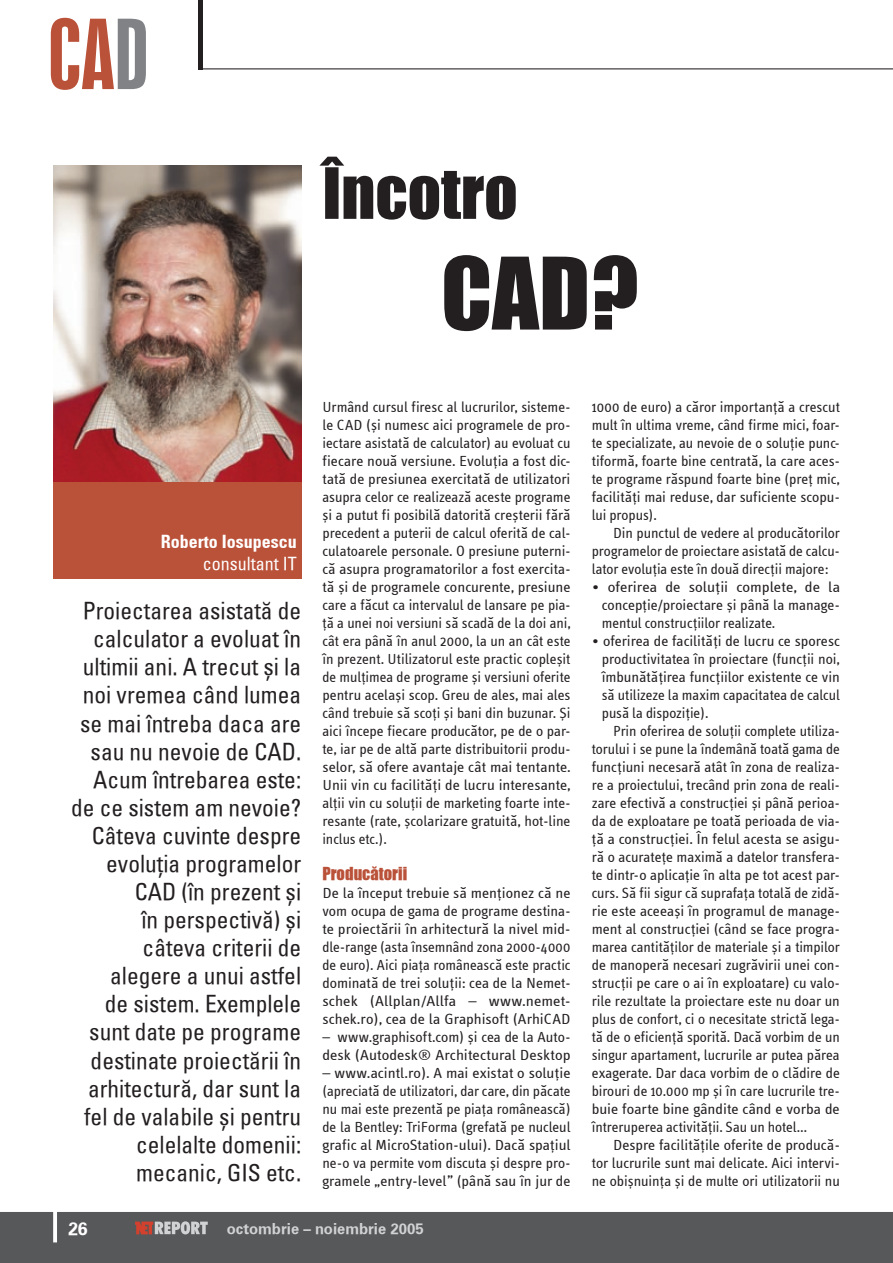
<style>
.page{position:relative;width:893px;height:1263px;background:#fff}
.page>*{position:absolute;margin:0;border:0;box-sizing:border-box;transform-origin:0 0}
.t1{font:92.25px "NR Titlu Normal";color:#231f20}
.t2{font:90px "Datacenter 2 Normal";color:#ba5139}
.t3{font:65.25px "NR Titlu Normal";color:#231f20}
.t4{font:23.4px/28px "NR Sans Normal";color:#231f20;text-align:right}
.t5{font:700 18px "NR Sans";color:#fff}
.t6{font:18px "NR Sans Normal";color:#fff}
.t7{font:700 18px "Datacenter 3";color:#fff}
.t8{font:16.5px "NR Titlu Normal";color:#ba5139}
.t9{font:15px/18px "NR Info Normal";color:#231f20;text-align:justify}
.t10{font:15px/18px "NR Info Normal";color:#231f20;text-align:justify;scale:1.05 1}
.t11{font:15px/18px "NR Info Normal";color:#231f20;text-align:justify;scale:1.06 1}
.t12{font:15px/18px "NR Info Normal";color:#231f20;text-align:justify;scale:1.07 1}
.t13{font:15px/18px "NR Info Normal";color:#231f20;text-align:justify;scale:1.1 1}
.t14{font:700 15px "Datacenter 3";color:#d1d2d4}
.s1{color:#808285}
</style>
<div class="page">
<div style="left:0;top:1212px;width:893px;height:51px;background:#57585a"></div>
<svg style="left:135px;top:1221px;width:73px;height:13px"></svg>
<div style="left:198px;top:0;width:5px;height:69px;background:#231f20"></div>
<hr style="left:198px;top:68px;width:695px;height:1px;background:#231f20">
<img style="left:53px;top:166px;width:248px;height:316px">
<div style="left:53px;top:482px;width:248px;height:96px;background:#ba5139"></div>
<h2 class="t2" style="left:48px;top:1px;width:102px">CA<span class="s1">D</span></h2>
<h3 class="t3" style="left:322px;top:143px;width:197px">Înco tro</h3>
<h1 class="t1" style="left:441px;top:222px;width:199px">CAD?</h1>
<p class="t5" style="left:161px;top:530px;width:137px">Roberto Iosupescu</p>
<p class="t6" style="left:203px;top:552px;width:95px">consultant IT</p>
<p class="t4" style="left:71px;top:596px;width:232px">Proiectarea asistată de calculator a evoluat în ultimii ani. A trecut şi la noi vremea când lumea se mai întreba daca are sau nu nevoie de CAD.<br>Acum întrebarea este: de ce sistem am nevoie?<br>Câteva cuvinte despre evoluţia programelor<br>CAD (în prezent şi<br>în perspectivă) şi<br>câteva criterii de alegere a unui astfel<br>de sistem. Exemplele sunt date pe programe destinate proiectării în arhitectură, dar sunt la fel de valabile şi pentru celelalte domenii: mecanic, GIS etc.</p>
<p class="t9" style="left:322px;top:398px;width:250px">Urmând cursul firesc al lucrurilor, sisteme&shy;le CAD (şi numesc aici programele de pro&shy;iectare asistată de calculator) au evoluat cu fiecare nouă versiune. Evoluţia a fost dic&shy;tată de presiunea exercitată de utilizatori asupra celor ce realizează aceste programe şi a putut fi posibilă datorită creşterii fără precedent a puterii de calcul oferită de cal&shy;culatoarele personale. O presiune puterni&shy;că asupra programatorilor a fost exercita&shy;tă şi de programele concurente, presiune care a făcut ca intervalul de lansare pe pia&shy;ţă a unei noi versiuni să scadă de la doi ani, cât era până în anul 2000, la un an cât este în prezent. Utilizatorul este practic copleşit de mulţimea de programe şi versiuni oferite pentru acelaşi scop. Greu de ales, mai ales când trebuie să scoţi şi bani din buzunar. Şi aici începe fiecare producător, pe de o par&shy;te, iar pe de altă parte distribuitorii produ&shy;selor, să ofere avantaje cât mai tentante.<br>Unii vin cu facilităţi de lucru interesante, alţii vin cu soluţii de marketing foarte inte&shy;resante (rate, şcolarizare gratuită, hot-line inclus etc.).</p>
<p class="t8" style="left:322px;top:861px;width:86px">Producătorii</p>
<p class="t11" style="left:322px;top:884px;width:235px">De la început trebuie să menţionez că ne vom ocupa de gama de programe destina&shy;te proiectării în arhitectură la nivel mid&shy;dle-range (asta însemnând zona 2000-4000 de euro). Aici piaţa românească este practic dominată de trei soluţii: cea de la Nemet&shy;schek (Allplan/Allfa – www.nemet&shy;schek.ro), cea de la Graphisoft (ArhiCAD</p>
<p class="t9" style="left:322px;top:1028px;width:250px">– www.graphisoft.com) şi cea de la Auto&shy;desk (Autodesk® Architectural Desktop</p>
<p class="t12" style="left:322px;top:1064px;width:233px">– www.acintl.ro). A mai existat o soluţie (apreciată de utilizatori, dar care, din păcate nu mai este prezentă pe piaţa românească) de la Bentley: TriForma (grefată pe nucleul grafic al MicroStation-ului). Dacă spaţiul ne-o va permite vom discuta şi despre pro&shy;gramele „entry-level” (până sau în jur de</p>
<p class="t9" style="left:592px;top:398px;width:250px">1000 de euro) a căror importanţă a crescut mult în ultima vreme, când firme mici, foar&shy;te specializate, au nevoie de o soluţie punc&shy;tiformă, foarte bine centrată, la care aces&shy;te programe răspund foarte bine (preţ mic, facilităţi mai reduse, dar suficiente scopu&shy;lui propus).</p>
<p class="t9" style="left:592px;top:524px;width:250px;text-indent:21px">Din punctul de vedere al producătorilor programelor de proiectare asistată de calcu&shy;lator evoluţia este în două direcţii majore:</p>
<p class="t13" style="left:602px;top:578px;width:218px;text-indent:-10px">• oferirea de soluţii complete, de la concepţie/proiectare şi până la manage&shy;mentul construcţiilor realizate.</p>
<p class="t10" style="left:602px;top:632px;width:228px;text-indent:-10px">• oferirea de facilităţi de lucru ce sporesc productivitatea în proiectare (funcţii noi, îmbunătăţirea funcţiilor existente ce vin să utilizeze la maxim capacitatea de calcul pusă la dispoziţie).</p>
<p class="t9" style="left:592px;top:722px;width:250px;text-indent:21px">Prin oferirea de soluţii complete utiliza&shy;torului i se pune la îndemână toată gama de funcţiuni necesară atât în zona de realiza&shy;re a proiectului, trecând prin zona de reali&shy;zare efectivă a construcţiei şi până perioa&shy;da de exploatare pe toată perioada de via&shy;ţă a construcţiei. În felul acesta se asigu&shy;ră o acurateţe maximă a datelor transfera&shy;te dintr-o aplicaţie în alta pe tot acest par&shy;curs. Să fii sigur că suprafaţa totală de zidă&shy;rie este aceeaşi în programul de manage&shy;ment al construcţiei (când se face progra&shy;marea cantităţilor de materiale şi a timpilor de manoperă necesari zugrăvirii unei con&shy;strucţii pe care o ai în exploatare) cu valo&shy;rile rezultate la proiectare este nu doar un plus de confort, ci o necesitate strictă lega&shy;tă de o eficienţă sporită. Dacă vorbim de un singur apartament, lucrurile ar putea părea exagerate. Dar daca vorbim de o clădire de birouri de 10.000 mp şi în care lucrurile tre&shy;buie foarte bine gândite când e vorba de întreruperea activităţii. Sau un hotel…</p>
<p class="t10" style="left:592px;top:1136px;width:238px;text-indent:21px">Despre facilităţile oferite de producă&shy;tor lucrurile sunt mai delicate. Aici intervi&shy;ne obişnuinţa şi de multe ori utilizatorii nu</p>
<p class="t7" style="left:68px;top:1218px;width:21px">26</p>
<p class="t14" style="left:227px;top:1220px;width:198px">octombrie – noiembrie 2005</p>
</div>
